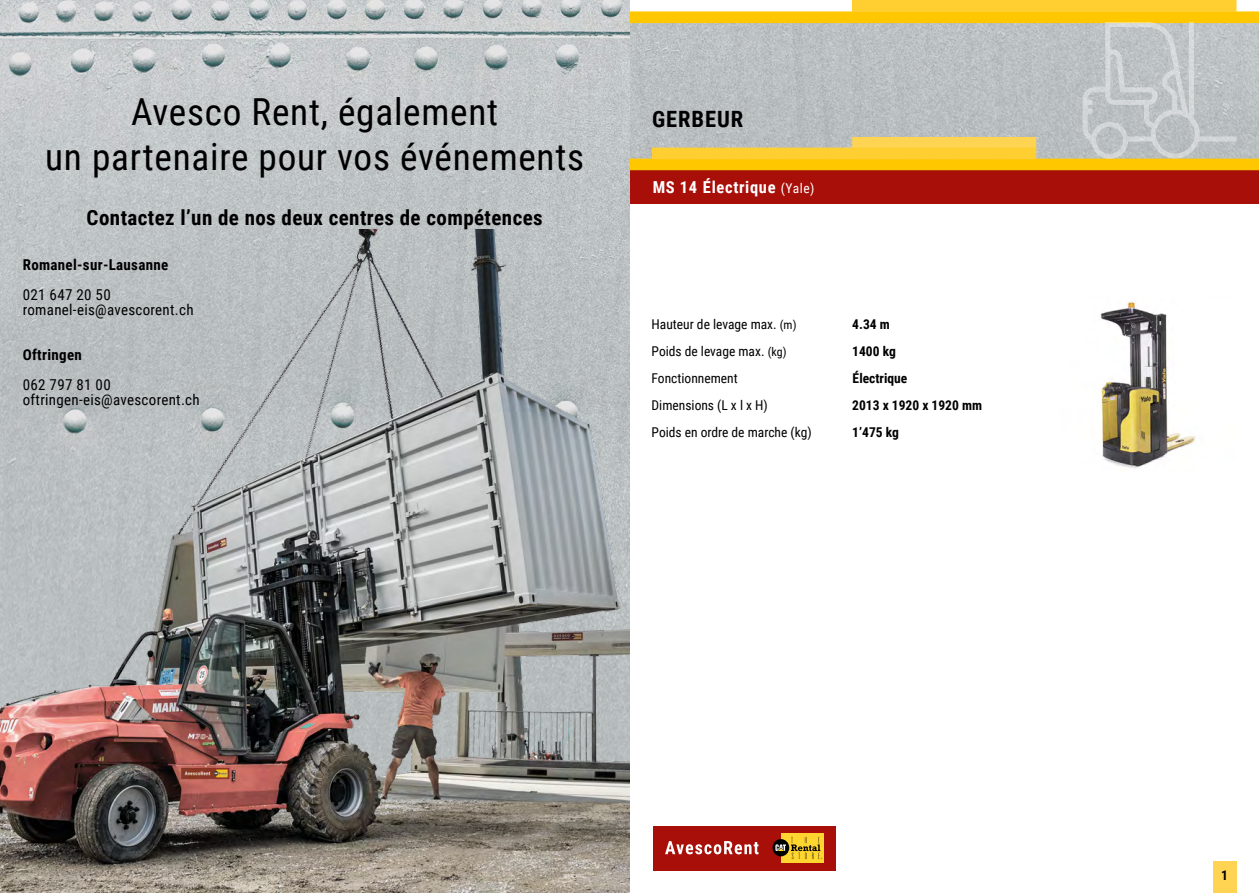
<style>
.page{position:relative;width:1259px;height:893px;background:#fff}
.page>*{position:absolute;margin:0;border:0;box-sizing:border-box;transform-origin:0 0}
.t1{font:37.2px/44.7px "Roboto Condensed";letter-spacing:.02em;color:#000;text-align:center}
.t2{font:700 22.5px "Roboto Condensed";letter-spacing:.04em;color:#000}
.t3{font:700 21px "Roboto Condensed";letter-spacing:.02em;color:#000}
.t4{font:700 16.5px "Roboto Condensed";letter-spacing:.04em;color:#fff}
.t5{font:15px/15px "Roboto Condensed";letter-spacing:.02em;color:#000}
.t6{font:700 15px "Roboto Condensed";letter-spacing:.02em;color:#000}
.t7{font:13.5px/27px "Roboto Condensed";color:#000}
.t8{font:700 13.5px/27px "Roboto Condensed";color:#000}
.s1{font-weight:400;font-size:13.5px}
.s2{font-size:12px}
</style>
<div class="page">
<div style="left:629px;top:170px;width:630px;height:34px;background:#a90f09"></div>
<img style="left:1100px;top:300px;width:95px;height:169px">
<svg style="left:629px;top:0;width:630px;height:170px;background:#cdc49c"></svg>
<img style="left:0;top:0;width:629px;height:230px">
<div style="left:652px;top:827px;width:183px;height:44px;background:#a90f09"></div>
<div style="left:781px;top:833px;width:42px;height:30px;background:#ffd530"></div>
<svg style="left:772px;top:839px;width:17px;height:17px"></svg>
<svg style="left:775px;top:837px;width:47px;height:22px"></svg>
<svg style="left:665px;top:841px;width:93px;height:13px"></svg>
<div style="left:1213px;top:862px;width:23px;height:31px;background:#ffd453"></div>
<img style="left:0;top:230px;width:629px;height:663px">
<h1 class="t1" style="left:45px;top:88px;width:540px">Avesco Rent, également<br>un partenaire pour vos événements</h1>
<h3 class="t3" style="left:87px;top:202px;width:458px">Contactez l’un de nos deux centres de compétences</h3>
<p class="t6" style="left:23px;top:254px;width:147px">Romanel-sur-Lausanne</p>
<p class="t5" style="left:23px;top:287px;width:172px">021 647 20 50 romanel-eis@avescorent.ch</p>
<p class="t6" style="left:23px;top:344px;width:61px">Oftringen</p>
<p class="t5" style="left:23px;top:377px;width:178px">062 797 81 00 oftringen-eis@avescorent.ch</p>
<h2 class="t2" style="left:652px;top:104px;width:93px">GERBEUR</h2>
<p class="t4" style="left:652px;top:175px;width:163px">MS 14 électrique <span class="s1">(Yale)</span></p>
<p class="t7" style="left:651px;top:310px;width:162px">Hauteur de levage max. <span class="s2">(m)<br></span>Poids de levage max. <span class="s2">(kg)<br></span>Fonctionnement<br>Dimensions (L x l x H)<br>Poids en ordre de marche (kg)</p>
<p class="t8" style="left:852px;top:310px;width:131px">4.34 m<br>1400 kg<br>électrique<br>2013 x 1920 x 1920 mm<br>1’475 kg</p>
<p class="t8" style="left:1221px;top:861px;width:8px">1</p>
</div>
